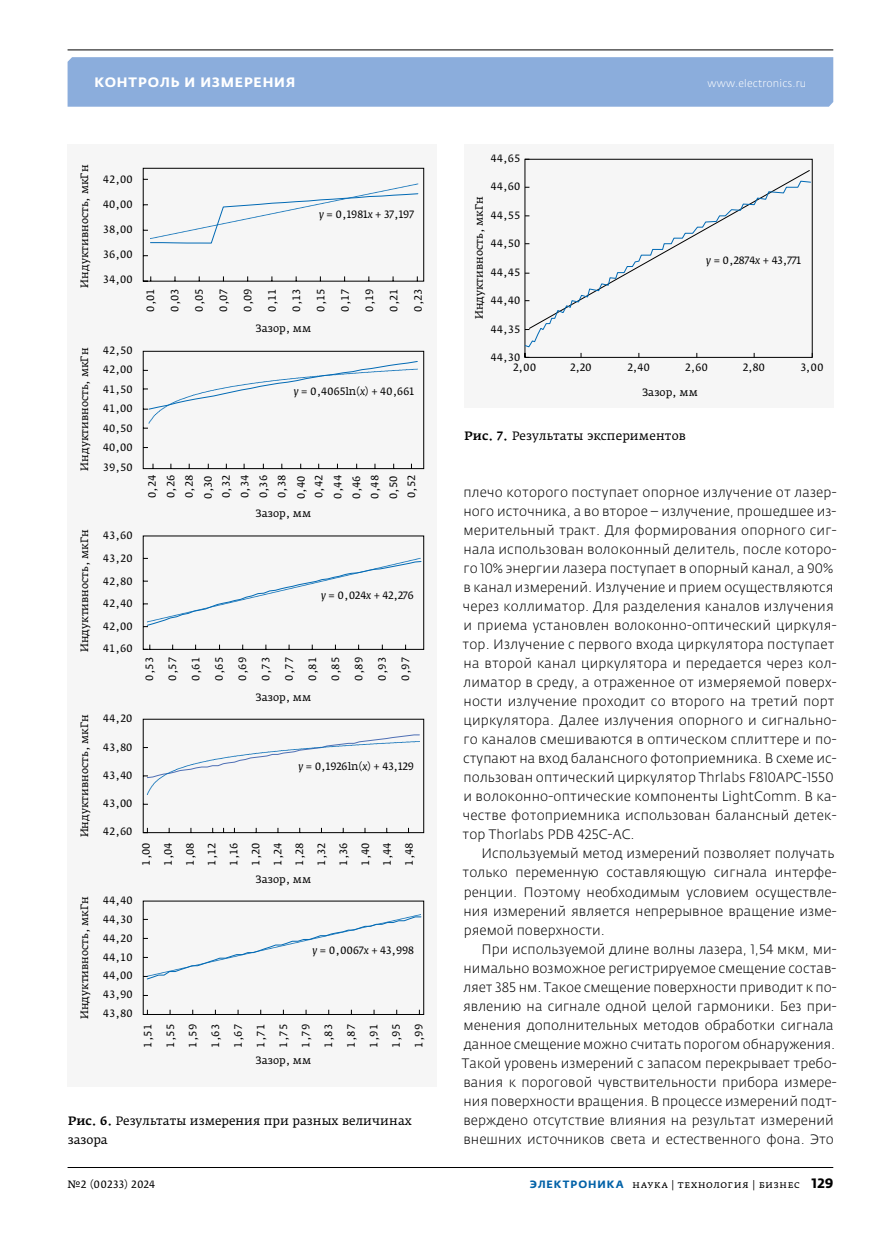
<style>
.page{position:relative;width:881px;height:1234px;background:#fff}
.page>*{position:absolute;margin:0;border:0;box-sizing:border-box;transform-origin:0 0}
.t1{font:300 13.5px/19px "Fedra Sans Pro";letter-spacing:.005em;color:#000}
.t2{font:700 13.5px "Fedra Sans Alt Pro";letter-spacing:.06em;color:#fff}
.t3{font:12px/19px "Fedra Serif A Pro";letter-spacing:-.005em;color:#000}
.t4{font:10.5px/21.9px "Fedra Serif A Pro";color:#000;text-align:justify}
.t5{font:300 10.5px "Fedra Sans Pro";letter-spacing:.015em;color:#fff}
.t6{font:10.5px "Fedra Serif A Pro";letter-spacing:.035em;color:#000}
.s1{font-style:italic}
.s2{font-weight:500}
.s3{font-family:"Fedra Sans Alt Pro";font-weight:700;color:#0061a7}
.s4{font-family:"Fedra Sans Pro";font-weight:700;font-size:13.5px}
</style>
<div class="page">
<div style="left:67px;top:57px;width:765px;height:50px;background:#8baddc"></div>
<hr style="left:67px;top:49px;width:765px;height:1px;background:#000">
<hr style="left:68px;top:1166px;width:764px;height:1px;background:#000">
<div style="left:68px;top:145px;width:368px;height:941px;background:#f6f6f6"></div>
<svg style="left:143px;top:168px;width:281px;height:846px"></svg>
<svg style="left:149px;top:183px;width:269px;height:61px"></svg>
<svg style="left:148px;top:360px;width:270px;height:64px"></svg>
<svg style="left:146px;top:557px;width:276px;height:69px"></svg>
<svg style="left:146px;top:913px;width:275px;height:66px"></svg>
<svg style="left:146px;top:734px;width:274px;height:61px"></svg>
<div style="left:464px;top:145px;width:368px;height:263px;background:#f6f6f6"></div>
<svg style="left:524px;top:159px;width:288px;height:199px"></svg>
<svg style="left:528px;top:169px;width:282px;height:11px"></svg>
<svg style="left:524px;top:180px;width:287px;height:167px"></svg>
<p class="t2" style="left:95px;top:74px;width:202px">КОНТРОЛЬ И ИЗМЕРЕНИЯ</p>
<p class="t5" style="left:707px;top:77px;width:100px">www.electronics.ru</p>
<p class="t4" style="left:74px;top:288px;width:124px;rotate:-90deg">Индуктивность, мкГн</p>
<p class="t4" style="left:74px;top:470px;width:124px;rotate:-90deg">Индуктивность, мкГн</p>
<p class="t4" style="left:74px;top:652px;width:124px;rotate:-90deg">Индуктивность, мкГн</p>
<p class="t4" style="left:74px;top:837px;width:124px;rotate:-90deg">Индуктивность, мкГн</p>
<p class="t4" style="left:74px;top:1019px;width:124px;rotate:-90deg">Индуктивность, мкГн</p>
<p class="t4" style="left:103px;top:169px;width:31px">42,00</p>
<p class="t4" style="left:103px;top:194px;width:31px">40,00</p>
<p class="t4" style="left:103px;top:219px;width:31px">38,00</p>
<p class="t4" style="left:103px;top:244px;width:31px">36,00</p>
<p class="t4" style="left:103px;top:269px;width:31px">34,00</p>
<p class="t4" style="left:103px;top:339px;width:31px">42,50</p>
<p class="t4" style="left:103px;top:359px;width:31px">42,00</p>
<p class="t4" style="left:103px;top:378px;width:31px">41,50</p>
<p class="t4" style="left:103px;top:398px;width:31px">41,00</p>
<p class="t4" style="left:103px;top:417px;width:31px">40,50</p>
<p class="t4" style="left:103px;top:437px;width:31px">40,00</p>
<p class="t4" style="left:103px;top:456px;width:31px">39,50</p>
<p class="t4" style="left:103px;top:525px;width:31px">43,60</p>
<p class="t4" style="left:103px;top:548px;width:31px">43,20</p>
<p class="t4" style="left:103px;top:570px;width:31px">42,80</p>
<p class="t4" style="left:103px;top:593px;width:31px">42,40</p>
<p class="t4" style="left:103px;top:615px;width:31px">42,00</p>
<p class="t4" style="left:103px;top:638px;width:31px">41,60</p>
<p class="t4" style="left:103px;top:708px;width:31px">44,20</p>
<p class="t4" style="left:103px;top:736px;width:31px">43,80</p>
<p class="t4" style="left:103px;top:764px;width:31px">43,40</p>
<p class="t4" style="left:103px;top:792px;width:31px">43,00</p>
<p class="t4" style="left:103px;top:820px;width:31px">42,60</p>
<p class="t4" style="left:103px;top:889px;width:31px">44,40</p>
<p class="t4" style="left:103px;top:908px;width:31px">44,30</p>
<p class="t4" style="left:103px;top:927px;width:31px">44,20</p>
<p class="t4" style="left:103px;top:946px;width:31px">44,10</p>
<p class="t4" style="left:103px;top:964px;width:31px">44,00</p>
<p class="t4" style="left:103px;top:983px;width:31px">43,90</p>
<p class="t4" style="left:103px;top:1002px;width:31px">43,80</p>
<p class="t4" style="left:319px;top:204px;width:96px"><span class="s1">y</span> = 0,1981<span class="s1">x</span> + 37,197</p>
<p class="t4" style="left:140px;top:312px;width:25px;rotate:-90deg">0,01</p>
<p class="t4" style="left:164px;top:312px;width:25px;rotate:-90deg">0,03</p>
<p class="t4" style="left:189px;top:312px;width:25px;rotate:-90deg">0,05</p>
<p class="t4" style="left:213px;top:312px;width:25px;rotate:-90deg">0,07</p>
<p class="t4" style="left:237px;top:312px;width:25px;rotate:-90deg">0,09</p>
<p class="t4" style="left:261px;top:312px;width:25px;rotate:-90deg">0,11</p>
<p class="t4" style="left:286px;top:312px;width:25px;rotate:-90deg">0,13</p>
<p class="t4" style="left:310px;top:312px;width:25px;rotate:-90deg">0,15</p>
<p class="t4" style="left:334px;top:312px;width:25px;rotate:-90deg">0,17</p>
<p class="t4" style="left:359px;top:312px;width:25px;rotate:-90deg">0,19</p>
<p class="t4" style="left:383px;top:312px;width:25px;rotate:-90deg">0,21</p>
<p class="t4" style="left:407px;top:312px;width:25px;rotate:-90deg">0,23</p>
<p class="t4" style="left:255px;top:318px;width:57px">Зазор, мм</p>
<p class="t4" style="left:293px;top:381px;width:122px"><span class="s1">y</span> = 0,4065ln(<span class="s1">x</span>) + 40,661</p>
<p class="t4" style="left:143px;top:498px;width:25px;line-height:18.6px;rotate:-90deg">0,24<br>0,26<br>0,28<br>0,30</p>
<p class="t4" style="left:217px;top:499px;width:26px;line-height:18.8px;rotate:-90deg">0,32<br>0,34<br>0,36<br>0,38<br>0,40</p>
<p class="t4" style="left:310px;top:499px;width:26px;line-height:18.6px;rotate:-90deg">0,42<br>0,44<br>0,46<br>0,48<br>0,50</p>
<p class="t4" style="left:400px;top:498px;width:25px;rotate:-90deg">0,52</p>
<p class="t4" style="left:255px;top:502px;width:57px">Зазор, мм</p>
<p class="t4" style="left:321px;top:584px;width:94px"><span class="s1">y</span> = 0,024<span class="s1">x</span> + 42,276</p>
<p class="t4" style="left:139px;top:680px;width:25px;rotate:-90deg">0,53</p>
<p class="t4" style="left:162px;top:680px;width:25px;rotate:-90deg">0,57</p>
<p class="t4" style="left:185px;top:680px;width:25px;rotate:-90deg">0,61</p>
<p class="t4" style="left:209px;top:680px;width:25px;rotate:-90deg">0,65</p>
<p class="t4" style="left:232px;top:680px;width:25px;rotate:-90deg">0,69</p>
<p class="t4" style="left:255px;top:680px;width:25px;rotate:-90deg">0,73</p>
<p class="t4" style="left:278px;top:680px;width:25px;rotate:-90deg">0,77</p>
<p class="t4" style="left:302px;top:680px;width:25px;rotate:-90deg">0,81</p>
<p class="t4" style="left:325px;top:680px;width:25px;rotate:-90deg">0,85</p>
<p class="t4" style="left:348px;top:680px;width:25px;rotate:-90deg">0,89</p>
<p class="t4" style="left:371px;top:680px;width:25px;rotate:-90deg">0,93</p>
<p class="t4" style="left:395px;top:680px;width:25px;rotate:-90deg">0,97</p>
<p class="t4" style="left:255px;top:686px;width:57px">Зазор, мм</p>
<p class="t4" style="left:298px;top:756px;width:117px"><span class="s1">y</span> = 0,1926ln(<span class="s1">x</span>) + 43,129</p>
<p class="t4" style="left:136px;top:865px;width:25px;rotate:-90deg">1,00<br>1,04<br>1,08<br>1,12<br>1,16<br>1,20<br>1,24<br>1,28<br>1,32<br>1,36<br>1,40<br>1,44<br>1,48</p>
<p class="t4" style="left:255px;top:868px;width:57px">Зазор, мм</p>
<p class="t4" style="left:312px;top:939px;width:103px"><span class="s1">y</span> = 0,0067<span class="s1">x</span> + 43,998</p>
<p class="t4" style="left:137px;top:1047px;width:25px;line-height:22.5px;rotate:-90deg">1,51<br>1,55<br>1,59<br>1,63<br>1,67<br>1,71<br>1,75<br>1,79<br>1,83<br>1,87<br>1,91<br>1,95<br>1,99</p>
<p class="t4" style="left:255px;top:1049px;width:57px">Зазор, мм</p>
<p class="t3" style="left:68px;top:1110px;width:345px"><span class="s2">Рис. 6.</span> Результаты измерения при разных величинах зазора</p>
<p class="t4" style="left:490px;top:149px;width:31px">44,65</p>
<p class="t4" style="left:490px;top:177px;width:31px">44,60</p>
<p class="t4" style="left:469px;top:319px;width:124px;rotate:-90deg">Индуктивность, мкГн</p>
<p class="t4" style="left:490px;top:205px;width:31px">44,55</p>
<p class="t4" style="left:490px;top:233px;width:31px">44,50</p>
<p class="t4" style="left:490px;top:263px;width:31px">44,45</p>
<p class="t4" style="left:490px;top:290px;width:31px">44,40</p>
<p class="t4" style="left:490px;top:319px;width:31px">44,35</p>
<p class="t4" style="left:706px;top:250px;width:96px"><span class="s1">y</span> = 0,2874<span class="s1">x</span> + 43,771</p>
<p class="t4" style="left:490px;top:347px;width:31px">44,30</p>
<p class="t4" style="left:513px;top:357px;width:24px">2,00</p>
<p class="t4" style="left:570px;top:357px;width:23px">2,20</p>
<p class="t4" style="left:627px;top:357px;width:24px">2,40</p>
<p class="t4" style="left:685px;top:357px;width:24px">2,60</p>
<p class="t4" style="left:742px;top:357px;width:24px">2,80</p>
<p class="t4" style="left:800px;top:357px;width:25px">3,00</p>
<p class="t4" style="left:642px;top:383px;width:57px">Зазор, мм</p>
<p class="t3" style="left:464px;top:426px;width:222px"><span class="s2">Рис. 7.</span> Результаты экспериментов</p>
<p class="t1" style="left:462px;top:482px;width:375px">плечо которого поступает опорное излучение от лазер&shy;ного источника, а во второе – излучение, прошедшее из&shy;мерительный тракт. Для формирования опорного сиг&shy;нала использован волоконный делитель, после которо&shy;го 10% энергии лазера поступает в опорный канал, а 90% в канал измерений. Излучение и прием осуществляются через коллиматор. Для разделения каналов излучения и приема установлен волоконно-оптический циркуля&shy;тор. Излучение с первого входа циркулятора поступает на второй канал циркулятора и передается через кол&shy;лиматор в среду, а отраженное от измеряемой поверх&shy;ности излучение проходит со второго на третий порт циркулятора. Далее излучения опорного и сигнально&shy;го каналов смешиваются в оптическом сплиттере и по&shy;ступают на вход балансного фотоприемника. В схеме ис&shy;пользован оптический циркулятор Thrlabs F810APC-1550 и волоконно-оптические компоненты LightComm. В ка&shy;честве фотоприемника использован балансный детек&shy;тор Thorlabs PDB 425C-AC.</p>
<p class="t1" style="left:462px;top:844px;width:375px;text-indent:19px">Используемый метод измерений позволяет получать только переменную составляющую сигнала интерфе&shy;ренции. Поэтому необходимым условием осуществле&shy;ния измерений является непрерывное вращение изме&shy;ряемой поверхности.</p>
<p class="t1" style="left:462px;top:939px;width:376px;text-indent:19px">При используемой длине волны лазера, 1,54 мкм, ми&shy;нимально возможное регистрируемое смещение состав&shy;ляет 385 нм. Такое смещение поверхности приводит к по&shy;явлению на сигнале одной целой гармоники. Без при&shy;менения дополнительных методов обработки сигнала данное смещение можно считать порогом обнаружения.<br>Такой уровень измерений с запасом перекрывает требо&shy;вания к пороговой чувствительности прибора измере&shy;ния поверхности вращения. В процессе измерений подт&shy;верждено отсутствие влияния на результат измерений внешних источников света и естественного фона. Это</p>
<p class="t6" style="left:67px;top:1177px;width:89px">№2 (00233) 2024</p>
<p class="t4" style="left:529px;top:1173px;width:305px"><span class="s3">ЭЛЕКТРОНИКА</span> наука | технология | бизнес <span class="s4">129</span></p>
</div>
